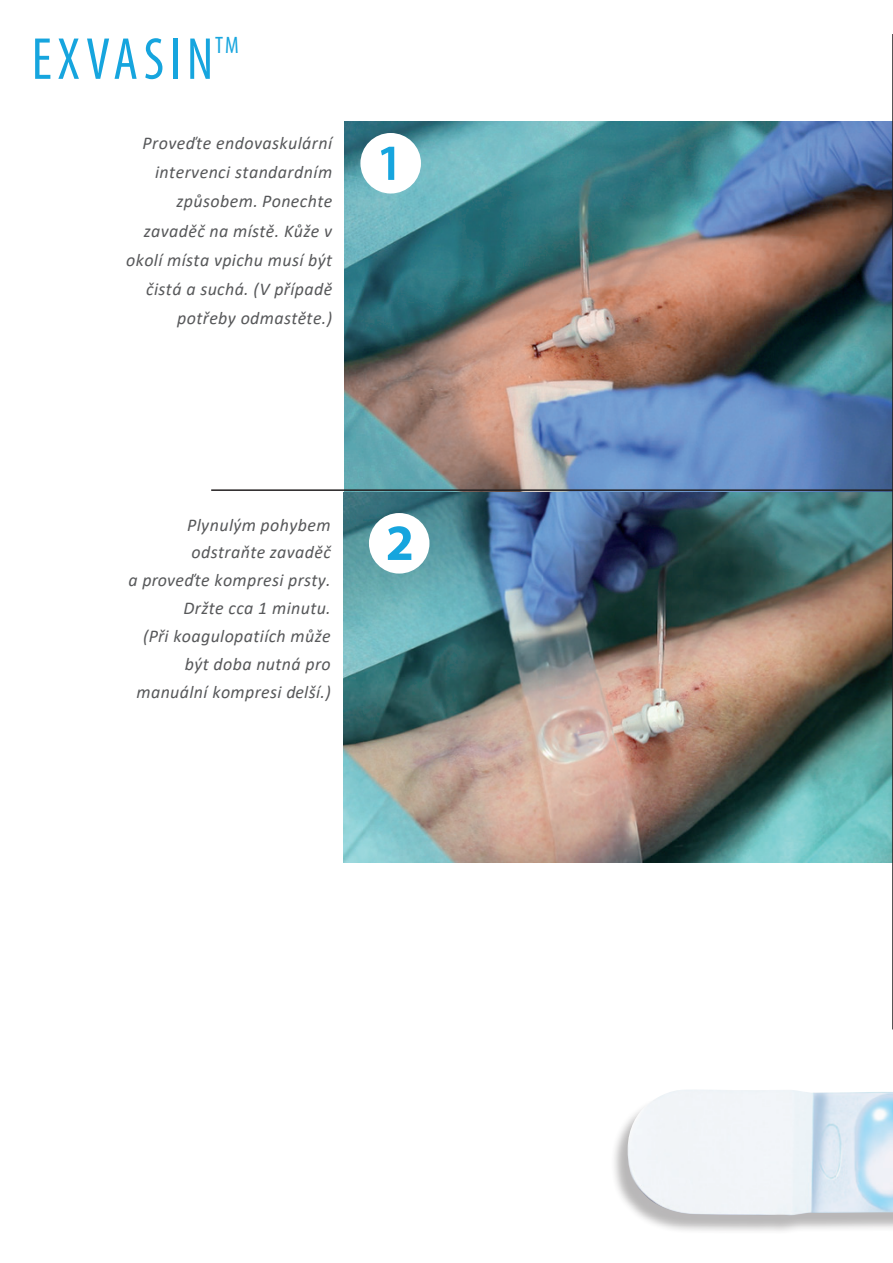
<style>
.page{position:relative;width:893px;height:1263px;background:#fff}
.page>*{position:absolute;margin:0;border:0;box-sizing:border-box;transform-origin:0 0}
.t1{font:condensed 59.7px "Myriad Pro";letter-spacing:.1em;color:#16a5de;scale:.95 1}
.t2{font:600 51px "Myriad Pro";color:#16a5de}
.t3{font:700 51px "Myriad Pro";color:#16a5de}
.t4{font:condensed 23.85px "Myriad Pro";color:#16a5de;scale:.95 1}
.t5{font:italic 18px/29.2px "Calibri";letter-spacing:.02em;color:#57585a;text-align:right}
.s1{font-style:inherit}
</style>
<div class="page">
<img style="left:344px;top:493px;width:548px;height:370px">
<img style="left:344px;top:121px;width:548px;height:368px">
<hr style="left:211px;top:489px;width:682px;height:2px;background:#231f20">
<hr style="left:892px;top:34px;width:1px;height:995px;background:#231f20">
<div style="left:360px;top:133px;width:61px;height:61px;background:#fff;border-radius:50%"></div>
<div style="left:369px;top:513px;width:60px;height:61px;background:#fff;border-radius:50%"></div>
<div style="left:610px;top:1092px;width:283px;height:143px;background:#231f20;opacity:.32"></div>
<img style="left:627px;top:1090px;width:266px;height:125px">
<p class="t1" style="left:32px;top:27px;width:193px">EXVASIN</p>
<p class="t4" style="left:215px;top:32px;width:27px">TM</p>
<p class="t5" style="left:126px;top:127px;width:208px"><span class="s1">Proveďte</span> endo<span class="s1">vaskulární intervenci</span> standardním způsobem<span class="s1">. Ponechte </span>zavaděč <span class="s1">na místě.</span> Kůže v okolí místa vpichu musí být čistá a suchá. (V případě potřeby odmastěte.)</p>
<p class="t2" style="left:376px;top:135px;width:29px">1</p>
<p class="t5" style="left:128px;top:510px;width:204px;line-height:27.9px">Plynulým pohybem <span class="s1">odstraňte</span> zavaděč<br>a proveďte kompresi prsty<span class="s1">.<br></span>Držte cca 1 minutu.<br>(Při koagulopatiích může být doba nutná pro manuální kompresi delší.)</p>
<p class="t3" style="left:386px;top:509px;width:30px">2</p>
</div>
